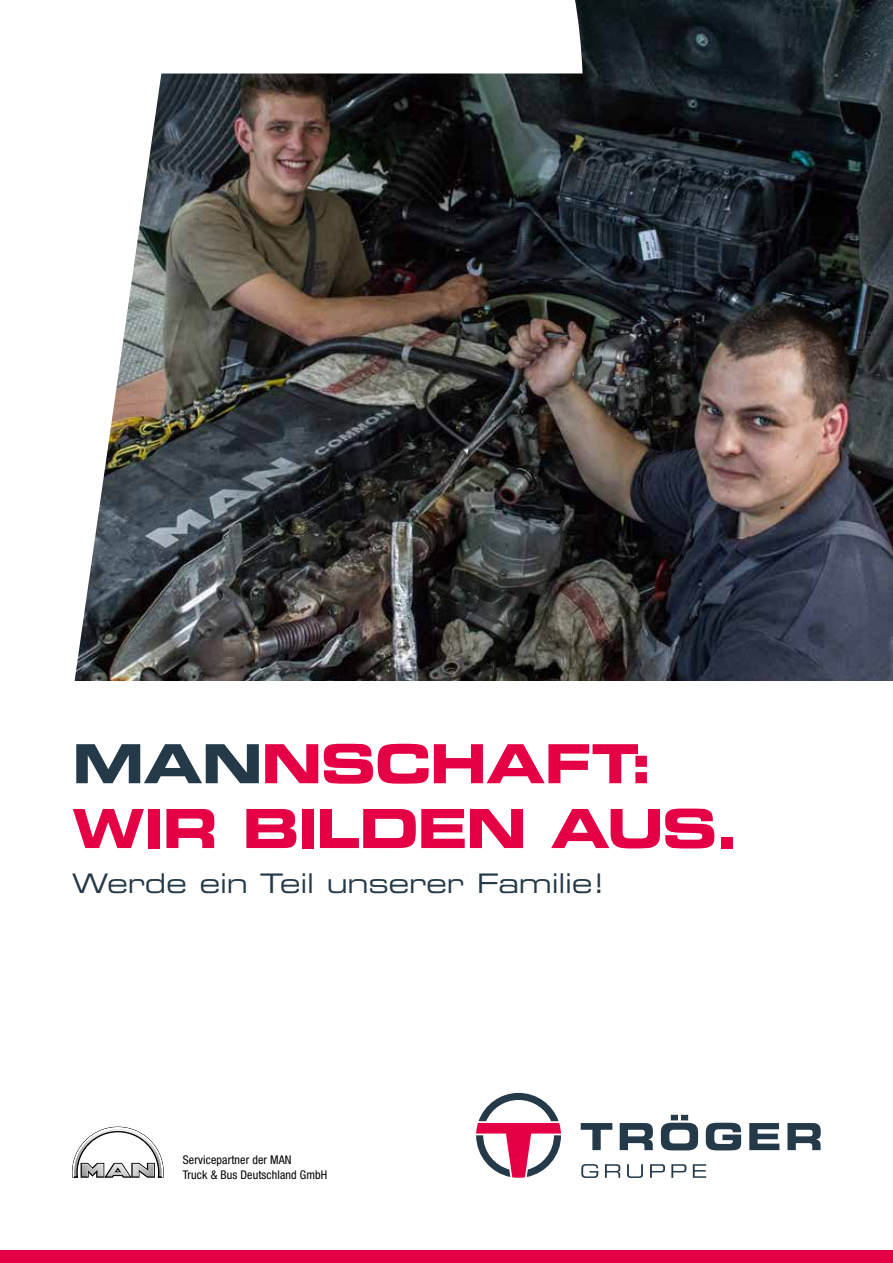
<style>
.page{position:relative;width:893px;height:1263px;background:#fff}
.page>*{position:absolute;margin:0;border:0;box-sizing:border-box;transform-origin:0 0}
.t1{font:54px/64.8px "Eurostile LT Pro Bold Ex 2";letter-spacing:-.035em;color:#e50046}
.t2{font:27px "Eurostile LT Pro Ex 2";letter-spacing:-.01em;color:#253a49}
.t3{font:condensed 12px/14.4px "Helvetica Neue LT Std";letter-spacing:.01em;color:#000}
.s1{color:#253a49}
</style>
<div class="page">
<div style="left:0;top:1250px;width:893px;height:13px;background:#e50046"></div>
<svg style="left:581px;top:1123px;width:31px;height:27px"></svg>
<svg style="left:620px;top:1123px;width:33px;height:27px"></svg>
<svg style="left:661px;top:1115px;width:37px;height:35px"></svg>
<svg style="left:706px;top:1123px;width:35px;height:27px"></svg>
<svg style="left:749px;top:1123px;width:30px;height:27px"></svg>
<svg style="left:787px;top:1123px;width:34px;height:27px"></svg>
<svg style="left:581px;top:1164px;width:17px;height:14px"></svg>
<svg style="left:605px;top:1164px;width:15px;height:14px"></svg>
<svg style="left:627px;top:1164px;width:16px;height:14px"></svg>
<svg style="left:650px;top:1164px;width:15px;height:14px"></svg>
<svg style="left:671px;top:1164px;width:15px;height:14px"></svg>
<svg style="left:693px;top:1164px;width:13px;height:14px"></svg>
<svg style="left:476px;top:1093px;width:85px;height:85px"></svg>
<svg style="left:72px;top:1127px;width:92px;height:51px"></svg>
<img style="left:583px;top:0;width:310px;height:680px">
<img style="left:74px;top:0;width:509px;height:681px">
<h1 class="t1" style="left:72px;top:730px;width:670px"><span class="s1">MAN</span>NSCHAFT:<br>WIR BILDEN AUS.</h1>
<h2 class="t2" style="left:72px;top:865px;width:535px">Werde ein Teil unserer Familie!</h2>
<p class="t3" style="left:183px;top:1153px;width:146px">Servicepartner der MAN<br>Truck &amp; Bus Deutschland GmbH</p>
</div>
